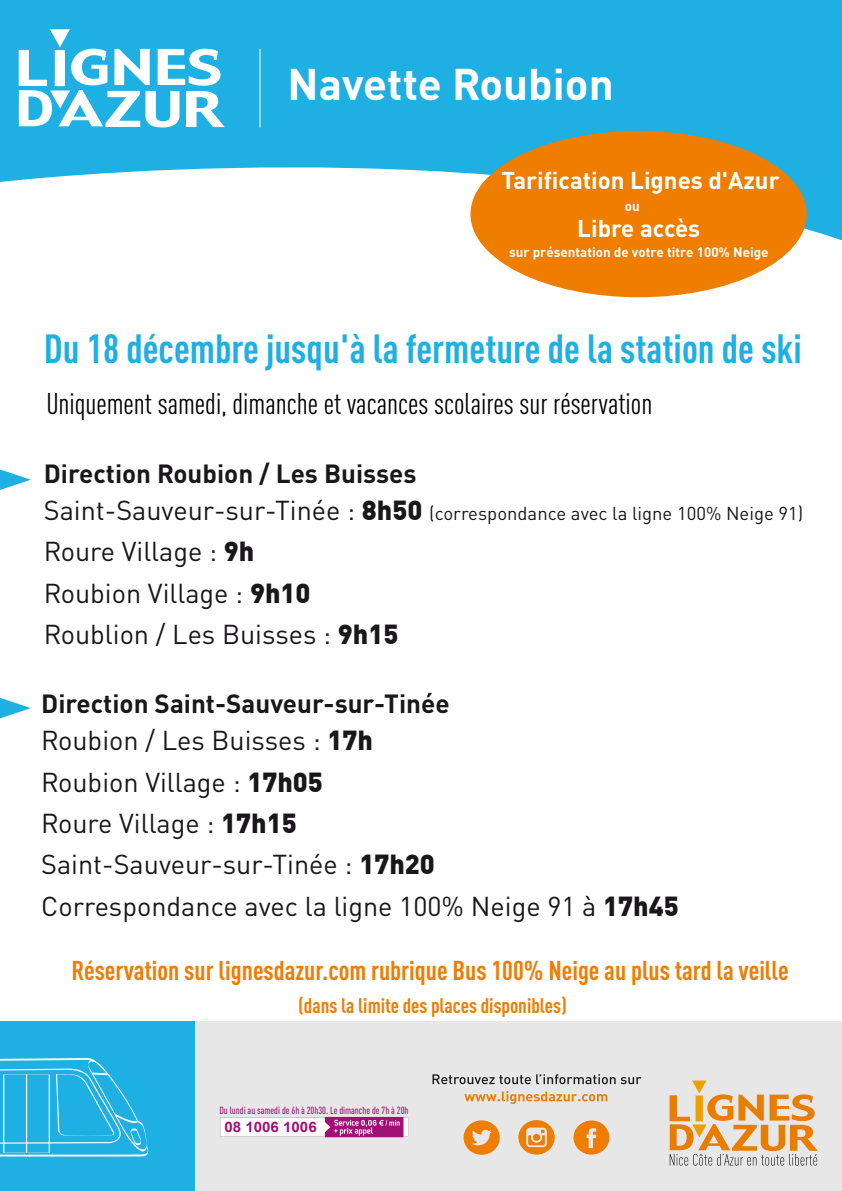
<style>
.page{position:relative;width:842px;height:1191px;background:#fff}
.page>*{position:absolute;margin:0;border:0;box-sizing:border-box;transform-origin:0 0}
.t1{font:700 43.8px "DIN Pro";color:#fff}
.t2{font:700 condensed 40.2px "DIN Pro";color:#1fb0e3}
.t3{font:condensed 29.5px "DIN Pro";color:#000}
.t4{font:27px/41.3px "DIN Pro";color:#1a171b}
.t5{font:700 condensed 26.9px "DIN Pro";color:#ee7d05}
.t6{font:700 26px "DIN Pro";color:#1a171b}
.t7{font:700 24px "DIN Pro";color:#fff}
.t8{font:700 condensed 20.8px "DIN Pro";color:#ee7d05}
.t9{font:18.5px "DIN Pro";color:#1a171b}
.t10{font:700 14.3px "Arial";color:#a21077;scale:1.05 1}
.t11{font:13.4px "DIN Bold";color:#fff}
.t12{font:500 condensed 10.3px "DIN Pro";color:#9f1c77}
.s1{font-size:27px}
.s2{font-family:"DIN Black";font-size:27px}
.s3{font-family:"DIN Black"}
</style>
<div class="page">
<div style="left:0;top:1022px;width:195px;height:169px;background:#1fb0e3"></div>
<svg style="left:0;top:1058px;width:149px;height:99px"></svg>
<div style="left:195px;top:1022px;width:647px;height:169px;background:#e7e7e7"></div>
<svg style="left:670px;top:1080px;width:148px;height:85px"></svg>
<svg style="left:0;top:0;width:842px;height:240px;fill:#1fb0e3"></svg>
<svg style="left:573px;top:1120px;width:36px;height:34px"></svg>
<svg style="left:464px;top:1120px;width:36px;height:34px"></svg>
<svg style="left:518px;top:1120px;width:37px;height:34px"></svg>
<svg style="left:220px;top:1117px;width:188px;height:21px"></svg>
<svg style="left:464px;top:1091px;width:143px;height:13px"></svg>
<svg style="left:432px;top:1074px;width:209px;height:10px"></svg>
<svg style="left:0;top:469px;width:31px;height:21px"></svg>
<svg style="left:0;top:697px;width:31px;height:22px"></svg>
<svg style="left:19px;top:29px;width:206px;height:98px"></svg>
<hr style="left:259px;top:49px;width:1px;height:78px;background:#fff">
<div style="left:470px;top:131px;width:337px;height:166px;background:#ee7d00;border-radius:50%"></div>
<h1 class="t1" style="left:288px;top:47px;width:328px">Navette Roubion</h1>
<p class="t7" style="left:502px;top:161px;width:279px">Tarification Lignes d'Azur</p>
<p class="t11" style="left:625px;top:197px;width:16px">ou</p>
<p class="t7" style="left:577px;top:208px;width:125px">Libre accès</p>
<p class="t11" style="left:509px;top:243px;width:261px">sur présentation de votre titre 100% Neige</p>
<h2 class="t2" style="left:44px;top:318px;width:759px">Du 18 décembre jusqu'à la fermeture de la station de ski</h2>
<p class="t3" style="left:46px;top:382px;width:607px">Uniquement samedi, dimanche et vacances scolaires sur réservation</p>
<p class="t6" style="left:44px;top:452px;width:374px">Direction Roubion / Les Buisses</p>
<p class="t9" style="left:44px;top:499px;width:761px"><span class="s1">Saint-Sauveur-sur-Tinée :</span> <span class="s2">8h50</span> (correspondance avec la ligne 100% Neige 91)</p>
<p class="t4" style="left:44px;top:528px;width:356px">Roure Village : <span class="s3">9h<br></span>Roubion Village : <span class="s3">9h10<br></span>Roublion / Les Buisses : <span class="s3">9h15</span></p>
<p class="t6" style="left:41px;top:682px;width:410px">Direction Saint-Sauveur-sur-Tinée</p>
<p class="t4" style="left:41px;top:717px;width:639px">Roubion / Les Buisses : <span class="s3">17h<br></span>Roubion Village : <span class="s3">17h05<br></span>Roure Village : <span class="s3">17h15<br></span>Saint-Sauveur-sur-Tinée : <span class="s3">17h20<br></span>Correspondance avec la ligne 100% Neige 91 à <span class="s3">17h45</span></p>
<p class="t5" style="left:72px;top:950px;width:719px">Réservation sur lignesdazur.com rubrique Bus 100% Neige au plus tard la veille</p>
<p class="t8" style="left:298px;top:989px;width:270px">(dans la limite des places disponibles)</p>
<p class="t12" style="left:219px;top:1102px;width:191px">Du lundi au samedi de 6h à 20h30. Le dimanche de 7h à 20h</p>
<p class="t10" style="left:224px;top:1117px;width:89px">08 1006 1006</p>
</div>
